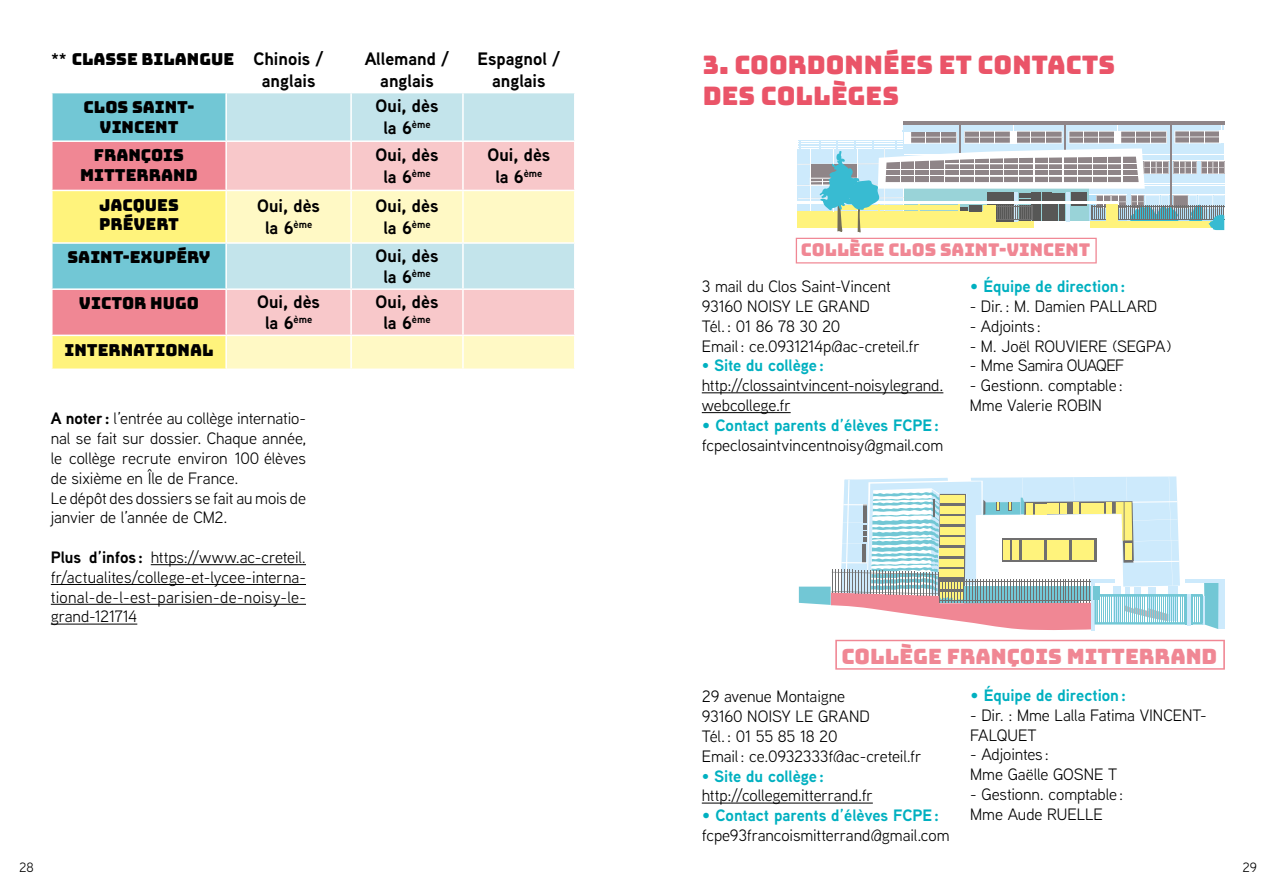
<style>
.page{position:relative;width:1276px;height:893px;background:#fff}
.page>*{position:absolute;margin:0;border:0;box-sizing:border-box;transform-origin:0 0}
.t1{font:25.5px/30.6px "Bungee";color:#ea5468}
.t2{font:21.15px "Bungee";color:#f08794}
.t3{font:700 18px/21.6px "Aaux Next";color:#000;text-align:center}
.t4{font:17.55px "Bungee";color:#f08794}
.t5{font:16.5px/19.8px "Aaux Next";letter-spacing:-.005em;color:#000}
.t6{font:16.5px/19.8px "Bungee";color:#000;text-align:center}
.t7{font:700 16.5px "Aaux Next";letter-spacing:-.005em;color:#00b0c0}
.t8{font:16.5px "Aaux Next";letter-spacing:-.035em;color:#000}
.t9{font:13.5px "Aaux Next";color:#000}
.s1{font-family:"Aaux Next";font-weight:700}
.s2{color:#00b0c0}
.s3{font-weight:700;color:#00b0c0}
.s4{font-weight:700}
</style>
<div class="page">
<div style="left:227px;top:93px;width:347px;height:47px;background:#c3e4eb"></div>
<div style="left:227px;top:142px;width:347px;height:48px;background:#f8c8ca"></div>
<svg style="left:53px;top:93px;width:172px;height:276px;background:#cabfa3"></svg>
<svg style="left:227px;top:191px;width:347px;height:178px;background:#ede7d0"></svg>
<hr style="left:350px;top:93px;width:2px;height:47px;background:#fff">
<hr style="left:462px;top:93px;width:2px;height:47px;background:#fff">
<hr style="left:51px;top:140px;width:175px;height:2px;background:#fff">
<hr style="left:350px;top:142px;width:2px;height:48px;background:#fff">
<hr style="left:462px;top:142px;width:2px;height:48px;background:#fff">
<hr style="left:51px;top:190px;width:175px;height:1px;background:#fff">
<hr style="left:350px;top:191px;width:2px;height:51px;background:#fff">
<hr style="left:462px;top:191px;width:2px;height:51px;background:#fff">
<hr style="left:51px;top:242px;width:175px;height:2px;background:#fff">
<hr style="left:226px;top:242px;width:125px;height:2px;background:#fff">
<hr style="left:351px;top:242px;width:112px;height:2px;background:#fff">
<hr style="left:350px;top:244px;width:2px;height:44px;background:#fff">
<hr style="left:463px;top:242px;width:112px;height:2px;background:#fff">
<hr style="left:462px;top:244px;width:2px;height:44px;background:#fff">
<hr style="left:51px;top:288px;width:175px;height:2px;background:#fff">
<hr style="left:226px;top:288px;width:125px;height:2px;background:#fff">
<hr style="left:351px;top:288px;width:112px;height:2px;background:#fff">
<hr style="left:350px;top:290px;width:2px;height:45px;background:#fff">
<hr style="left:463px;top:288px;width:112px;height:2px;background:#fff">
<hr style="left:462px;top:290px;width:2px;height:45px;background:#fff">
<hr style="left:51px;top:335px;width:175px;height:1px;background:#fff">
<hr style="left:226px;top:335px;width:125px;height:1px;background:#fff">
<hr style="left:351px;top:335px;width:112px;height:1px;background:#fff">
<hr style="left:350px;top:336px;width:2px;height:33px;background:#fff">
<hr style="left:463px;top:335px;width:112px;height:1px;background:#fff">
<hr style="left:462px;top:336px;width:2px;height:33px;background:#fff">
<hr style="left:902px;top:121px;width:322px;height:4px;background:#8f8588">
<svg style="left:797px;top:125px;width:427px;height:107px"></svg>
<hr style="left:996px;top:207px;width:37px;height:1px;background:#706f6f">
<hr style="left:996px;top:219px;width:37px;height:1px;background:#706f6f">
<svg style="left:796px;top:238px;width:300px;height:25px"></svg>
<hr style="left:702px;top:392px;width:241px;height:1px;background:#000">
<hr style="left:702px;top:412px;width:88px;height:1px;background:#000">
<div style="left:1218px;top:580px;width:6px;height:49px;background:#cdeafc"></div>
<hr style="left:1184px;top:579px;width:40px;height:4px;background:#cdeafc">
<svg style="left:799px;top:476px;width:419px;height:155px"></svg>
<hr style="left:1187px;top:594px;width:3px;height:31px;background:#cdeafc">
<hr style="left:1185px;top:594px;width:2px;height:30px;background:#72c7d5">
<hr style="left:1190px;top:594px;width:2px;height:31px;background:#72c7d5">
<svg style="left:835px;top:640px;width:390px;height:30px"></svg>
<hr style="left:702px;top:803px;width:171px;height:1px;background:#000">
<hr style="left:151px;top:564px;width:155px;height:1px;background:#000">
<hr style="left:51px;top:584px;width:255px;height:1px;background:#000">
<hr style="left:51px;top:604px;width:255px;height:1px;background:#000">
<hr style="left:51px;top:624px;width:86px;height:1px;background:#000">
<p class="t6" style="left:51px;top:50px;width:185px"><span class="s1">**</span> CLASSE BILANGUE</p>
<h1 class="t1" style="left:703px;top:50px;width:414px">3. COORDONNÉES ET CONTACTS<br>DES COLLÈGES</h1>
<p class="t3" style="left:254px;top:48px;width:72px">Chinois / anglais</p>
<p class="t3" style="left:365px;top:48px;width:86px">Allemand / anglais</p>
<p class="t3" style="left:477px;top:48px;width:84px">Espagnol / anglais</p>
<p class="t6" style="left:84px;top:97px;width:112px">CLOS SAINT-<br>VINCENT</p>
<p class="t3" style="left:376px;top:95px;width:64px">Oui, dès la 6<sup>ème</sup></p>
<p class="t6" style="left:80px;top:146px;width:119px">FRANÇOIS<br>MITTERRAND</p>
<p class="t3" style="left:376px;top:144px;width:64px">Oui, dès la 6<sup>ème</sup></p>
<p class="t3" style="left:487px;top:144px;width:64px">Oui, dès la 6<sup>ème</sup></p>
<p class="t6" style="left:99px;top:195px;width:81px;text-align:left">JACQUES<br>PRÉVERT</p>
<p class="t3" style="left:257px;top:195px;width:64px">Oui, dès la 6<sup>ème</sup></p>
<p class="t3" style="left:376px;top:195px;width:64px">Oui, dès la 6<sup>ème</sup></p>
<p class="t6" style="left:68px;top:248px;width:144px">SAINT-EXUPÉRY</p>
<p class="t3" style="left:376px;top:244px;width:64px">Oui, dès la 6<sup>ème</sup></p>
<p class="t6" style="left:79px;top:294px;width:121px">VICTOR HUGO</p>
<p class="t3" style="left:257px;top:290px;width:64px">Oui, dès la 6<sup>ème</sup></p>
<p class="t3" style="left:376px;top:290px;width:64px">Oui, dès la 6<sup>ème</sup></p>
<p class="t6" style="left:65px;top:340px;width:150px">INTERNATIONAL</p>
<p class="t4" style="left:801px;top:240px;width:291px">COLLÈGE CLOS SAINT-VINCENT</p>
<p class="t5" style="left:702px;top:276px;width:219px">3 mail du Clos Saint-Vincent<br>93160 NOISY LE GRAND<br>Tél. : 01 86 78 30 20<br>Email : ce.0931214p@ac-creteil.fr</p>
<p class="t5" style="left:702px;top:355px;width:243px"><span class="s2">•</span> <span class="s3">Site du collège : </span>http://clossaintvincent-noisylegrand. webcollege.fr</p>
<p class="t7" style="left:702px;top:413px;width:239px">• Contact parents d’élèves FCPE:</p>
<p class="t5" style="left:702px;top:434px;width:243px">fcpeclosaintvincentnoisy@gmail.com</p>
<p class="t7" style="left:969px;top:275px;width:157px">• Équipe de direction:</p>
<p class="t5" style="left:969px;top:296px;width:189px">- Dir. : M. Damien PALLARD</p>
<p class="t5" style="left:969px;top:316px;width:73px">- Adjoints :</p>
<p class="t5" style="left:969px;top:335px;width:203px">- M. Joël ROUVIERE (SEGPA)</p>
<p class="t8" style="left:969px;top:355px;width:156px">- Mme Samira OUAQEF</p>
<p class="t5" style="left:969px;top:375px;width:154px">- Gestionn. comptable :<br>Mme Valerie ROBIN</p>
<p class="t5" style="left:51px;top:408px;width:257px"><span class="s4">A noter :</span> l’entrée au collège internatio&shy;nal se fait sur dossier. Chaque année, le collège recrute environ 100 élèves de sixième en Île de France.<br>Le dépôt des dossiers se fait au mois de janvier de l’année de CM2.</p>
<p class="t5" style="left:51px;top:547px;width:257px;text-align:justify"><span class="s4">Plus d’infos :</span> https://www.ac-creteil. fr/actualites/college-et-lycee-interna&shy;tional-de-l-est-parisien-de-noisy-le&shy;grand-121714</p>
<p class="t2" style="left:841px;top:644px;width:377px">COLLÈGE FRANÇOIS MITTERRAND</p>
<p class="t5" style="left:702px;top:686px;width:221px">29 avenue Montaigne<br>93160 NOISY LE GRAND<br>Tél. : 01 55 85 18 20<br>Email : ce.0932333f@ac-creteil.fr</p>
<p class="t5" style="left:702px;top:765px;width:172px"><span class="s2">•</span> <span class="s3">Site du collège : </span>http://collegemitterrand.fr</p>
<p class="t7" style="left:702px;top:804px;width:239px">• Contact parents d’élèves FCPE:</p>
<p class="t5" style="left:702px;top:825px;width:249px">fcpe93francoismitterrand@gmail.com</p>
<p class="t7" style="left:970px;top:683px;width:157px">• Équipe de direction:</p>
<p class="t5" style="left:970px;top:704px;width:238px">- Dir. : Mme Lalla Fatima VINCENT-<br>FALQUET</p>
<p class="t5" style="left:970px;top:744px;width:149px">- Adjointes :<br>Mme Gaëlle GOSNE T</p>
<p class="t5" style="left:970px;top:784px;width:154px">- Gestionn. comptable :<br>Mme Aude RUELLE</p>
<p class="t9" style="left:19px;top:858px;width:16px">28</p>
<p class="t9" style="left:1242px;top:858px;width:16px">29</p>
</div>
